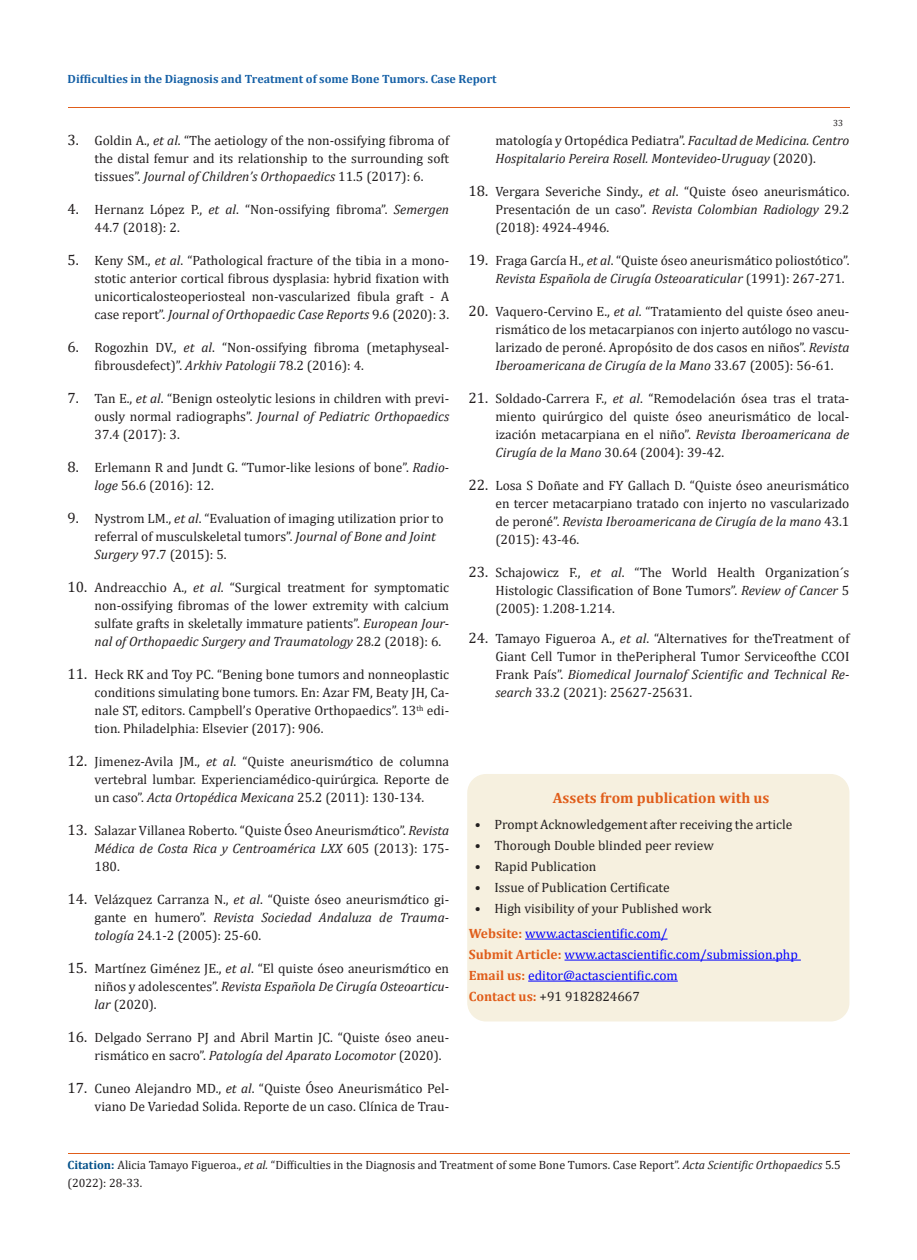
<style>
.page{position:relative;width:917px;height:1260px;background:#fff}
.page>*{position:absolute;margin:0;border:0;box-sizing:border-box;transform-origin:0 0}
.t1{font:700 15px "Cambria";color:#e05d1a}
.t2{font:13.5px/18px "Cambria";color:#231f20;text-align:justify}
.t3{font:13.5px "Cambria";color:#00f}
.t4{font:italic 13.5px/18px "Cambria";color:#231f20}
.t5{font:12px/18px "Cambria";color:#231f20}
.t6{font:700 12px "Cambria";color:#1560a6}
.t7{font:9px "Cambria";color:#231f20}
.s1{font-size:15px}
.s2{font-style:italic}
.s3{font-style:normal}
.s4{font-weight:700;color:#e05d1a}
.s5{font-weight:700;color:#035089}
</style>
<div class="page">
<div style="left:468px;top:775px;width:380px;height:246px;background:#f6f0df;border-radius:18px"></div>
<div style="left:467px;top:774px;width:382px;height:248px;border:2px solid #f6f0df;border-radius:18px"></div>
<hr style="left:525px;top:939px;width:142px;height:1px;background:#00f">
<hr style="left:564px;top:960px;width:236px;height:1px;background:#00f">
<hr style="left:528px;top:981px;width:149px;height:1px;background:#00f">
<hr style="left:68px;top:108px;width:781px;height:1px;background:#e05d1a">
<hr style="left:68px;top:1154px;width:781px;height:1px;background:#e05d1a">
<p class="t6" style="left:68px;top:70px;width:430px">Difficulties in the Diagnosis and Treatment of some Bone Tumors. Case Report</p>
<p class="t7" style="left:833px;top:118px;width:11px">33</p>
<p class="t2" style="left:94px;top:132px;width:356px;text-indent:-27px"><span class="s1">3.</span> Goldin A., <span class="s2">et al</span>. “The aetiology of the non-ossifying fibroma of the distal femur and its relationship to the surrounding soft tissues”. <span class="s2">Journal of Children’s Orthopaedics</span> 11.5 (2017): 6.</p>
<p class="t2" style="left:94px;top:201px;width:356px;text-indent:-27px"><span class="s1">4.</span> Hernanz López P., <span class="s2">et al</span>. “Non-ossifying fibroma”. <span class="s2">Semergen<br></span>44.7 (2018): 2.</p>
<p class="t2" style="left:94px;top:252px;width:356px;text-indent:-27px"><span class="s1">5.</span> Keny SM., <span class="s2">et al</span>. “Pathological fracture of the tibia in a mono&shy;stotic anterior cortical fibrous dysplasia: hybrid fixation with unicorticalosteoperiosteal non-vascularized fibula graft - A case report”. <span class="s2">Journal of Orthopaedic Case Reports</span> 9.6 (2020): 3.</p>
<p class="t2" style="left:94px;top:339px;width:356px;text-indent:-27px"><span class="s1">6.</span> Rogozhin DV., <span class="s2">et al</span>. “Non-ossifying fibroma (metaphyseal&shy;fibrousdefect)”. <span class="s2">Arkhiv Patologii</span> 78.2 (2016): 4.</p>
<p class="t2" style="left:94px;top:390px;width:356px;text-indent:-27px"><span class="s1">7.</span> Tan E., <span class="s2">et al</span>. “Benign osteolytic lesions in children with previ&shy;ously normal radiographs”. <span class="s2">Journal of Pediatric Orthopaedics </span>37.4 (2017): 3.</p>
<p class="t2" style="left:94px;top:459px;width:356px;text-indent:-27px"><span class="s1">8.</span> Erlemann R and Jundt G. “Tumor-like lesions of bone”. <span class="s2">Radio&shy;loge</span> 56.6 (2016): 12.</p>
<p class="t2" style="left:94px;top:510px;width:350px;text-align:left;text-indent:-27px"><span class="s1">9.</span> Nystrom LM., <span class="s2">et al</span>. “Evaluation of imaging utilization prior to referral of musculskeletal tumors”. <span class="s2">Journal of Bone and Joint<br>Surgery</span> 97.7 (2015): 5.</p>
<p class="t2" style="left:94px;top:579px;width:356px;text-indent:-27px"><span class="s1">10.</span> Andreacchio A., <span class="s2">et al</span>. “Surgical treatment for symptomatic non-ossifying fibromas of the lower extremity with calcium sulfate grafts in skeletally immature patients”. <span class="s2">European Jour&shy;nal of Orthopaedic Surgery and Traumatology</span> 28.2 (2018): 6.</p>
<p class="t2" style="left:94px;top:666px;width:356px;text-indent:-27px"><span class="s1">11.</span> Heck RK and Toy PC. “Bening bone tumors and nonneoplastic conditions simulating bone tumors. En: Azar FM, Beaty JH, Ca&shy;nale ST, editors. Campbell’s Operative Orthopaedics”. 13<sup>th</sup> edi&shy;tion. Philadelphia: Elsevier (2017): 906.</p>
<p class="t2" style="left:94px;top:753px;width:356px;text-indent:-27px"><span class="s1">12.</span> Jimenez-Avila JM., <span class="s2">et al</span>. “Quiste aneurism<span class="s2">á</span>tico de columna vertebral lumbar. Experienciamédico-quirúrgica. Reporte de un caso”. <span class="s2">Acta Ortopédica Mexicana</span> 25.2 (2011): 130-134.</p>
<p class="t2" style="left:94px;top:822px;width:356px;text-indent:-27px"><span class="s1">13.</span> Salazar Villanea Roberto. “Quiste Óseo Aneurism<span class="s2">á</span>tico”. <span class="s2">Revista Médica de Costa Rica y Centroamérica LXX</span> 605 (2013): 175- 180.</p>
<p class="t2" style="left:94px;top:891px;width:356px;text-indent:-27px"><span class="s1">14.</span> Velázquez Carranza N., <span class="s2">et al</span>. “Quiste óseo aneurism<span class="s2">á</span>tico gi&shy;gante en humero”. <span class="s2">Revista Sociedad Andaluza de Trauma&shy;tología</span> 24.1-2 (2005): 25-60.</p>
<p class="t2" style="left:94px;top:960px;width:356px;text-indent:-27px"><span class="s1">15.</span> Martínez Giménez JE., <span class="s2">et al</span>. “El quiste óseo aneurism<span class="s2">á</span>tico en niños y adolescentes”. <span class="s2">Revista Española De Cirugía Osteoarticu&shy;lar</span> (2020).</p>
<p class="t2" style="left:94px;top:1029px;width:356px;text-indent:-27px"><span class="s1">16.</span> Delgado Serrano PJ and Abril Martin JC. “Quiste óseo aneu&shy;rismático en sacro”. <span class="s2">Patología del Aparato Locomotor</span> (2020).</p>
<p class="t2" style="left:68px;top:1080px;width:383px;text-align:right"><span class="s1">17.</span> Cuneo Alejandro MD., <span class="s2">et al</span>. “Quiste Óseo Aneurismático Pel&shy;viano De Variedad Solida. Reporte de un caso. Clínica de Trau-</p>
<p class="t4" style="left:495px;top:131px;width:355px"><span class="s3">matología y Ortopédica Pediatra”.</span> Facultad de Medicina. Centro<br>Hospitalario Pereira Rosell. Montevideo-Uruguay <span class="s3">(2020).</span></p>
<p class="t2" style="left:495px;top:183px;width:355px;text-indent:-27px"><span class="s1">18.</span> Vergara Severiche Sindy., <span class="s2">et al</span>. “Quiste óseo aneurismático.<br>Presentación de un caso”. <span class="s2">Revista Colombian Radiology</span> 29.2 (2018): 4924-4946.</p>
<p class="t2" style="left:495px;top:252px;width:355px;text-indent:-27px"><span class="s1">19.</span> Fraga García H., <span class="s2">et al</span>. “Quiste óseo aneurismático poliostótico”.<br><span class="s2">Revista Española de Cirugía Osteoaraticular</span> (1991): 267-271.</p>
<p class="t2" style="left:495px;top:303px;width:355px;text-indent:-27px"><span class="s1">20.</span> Vaquero-Cervino E., <span class="s2">et al</span>. “Tratamiento del quiste óseo aneu&shy;rismático de los metacarpianos con injerto autólogo no vascu&shy;larizado de peroné. Apropósito de dos casos en niños”. <span class="s2">Revista Iberoamericana de Cirugía de la Mano</span> 33.67 (2005): 56-61.</p>
<p class="t2" style="left:495px;top:390px;width:355px;text-indent:-27px"><span class="s1">21.</span> Soldado-Carrera F., <span class="s2">et al</span>. “Remodelación ósea tras el trata&shy;miento quirúrgico del quiste óseo aneurismático de local&shy;ización metacarpiana en el niño”. <span class="s2">Revista Iberoamericana de Cirugía de la Mano</span> 30.64 (2004): 39-42.</p>
<p class="t2" style="left:495px;top:477px;width:355px;text-indent:-27px"><span class="s1">22.</span> Losa S Doñate and FY Gallach D. “Quiste óseo aneurismático en tercer metacarpiano tratado con injerto no vascularizado de peroné”. <span class="s2">Revista Iberoamericana de Cirugía de la mano</span> 43.1 (2015): 43-46.</p>
<p class="t2" style="left:495px;top:564px;width:355px;text-indent:-27px"><span class="s1">23.</span> Schajowicz F., <span class="s2">et al</span>. “The World Health Organization´s Histologic Classification of Bone Tumors”. <span class="s2">Review of Cancer</span> 5 (2005): 1.208-1.214.</p>
<p class="t2" style="left:495px;top:630px;width:355px;text-indent:-27px"><span class="s1">24.</span> Tamayo Figueroa A., <span class="s2">et al</span>. “Alternatives for theTreatment of Giant Cell Tumor in thePeripheral Tumor Serviceofthe CCOI Frank País”. <span class="s2">Biomedical Journalof Scientific and Technical Re&shy;search</span> 33.2 (2021): 25627-25631.</p>
<p class="t1" style="left:553px;top:787px;width:218px">Assets from publication with us</p>
<p class="t2" style="left:475px;top:815px;width:319px">• Prompt Acknowledgement after receiving the article</p>
<p class="t2" style="left:475px;top:836px;width:240px">• Thorough Double blinded peer review</p>
<p class="t2" style="left:475px;top:857px;width:123px">• Rapid Publication</p>
<p class="t2" style="left:475px;top:878px;width:196px">• Issue of Publication Certificate</p>
<p class="t2" style="left:475px;top:899px;width:238px">• High visibility of your Published work</p>
<p class="t3" style="left:468px;top:926px;width:200px"><span class="s4">Website:</span> www.actascientific.com/</p>
<p class="t3" style="left:468px;top:947px;width:330px"><span class="s4">Submit Article:</span> www.actascientific.com/submission.php</p>
<p class="t3" style="left:468px;top:968px;width:210px"><span class="s4">Email us:</span> editor@actascientific.com</p>
<p class="t2" style="left:468px;top:988px;width:173px"><span class="s4">Contact us:</span> +91 9182824667</p>
<p class="t5" style="left:68px;top:1156px;width:774px"><span class="s5">Citation:</span> Alicia Tamayo Figueroa., <span class="s2">et al.</span> “Difficulties in the Diagnosis and Treatment of some Bone Tumors. Case Report”. <span class="s2">Acta Scientific Orthopaedics</span> 5.5 (2022): 28-33.</p>
</div>
